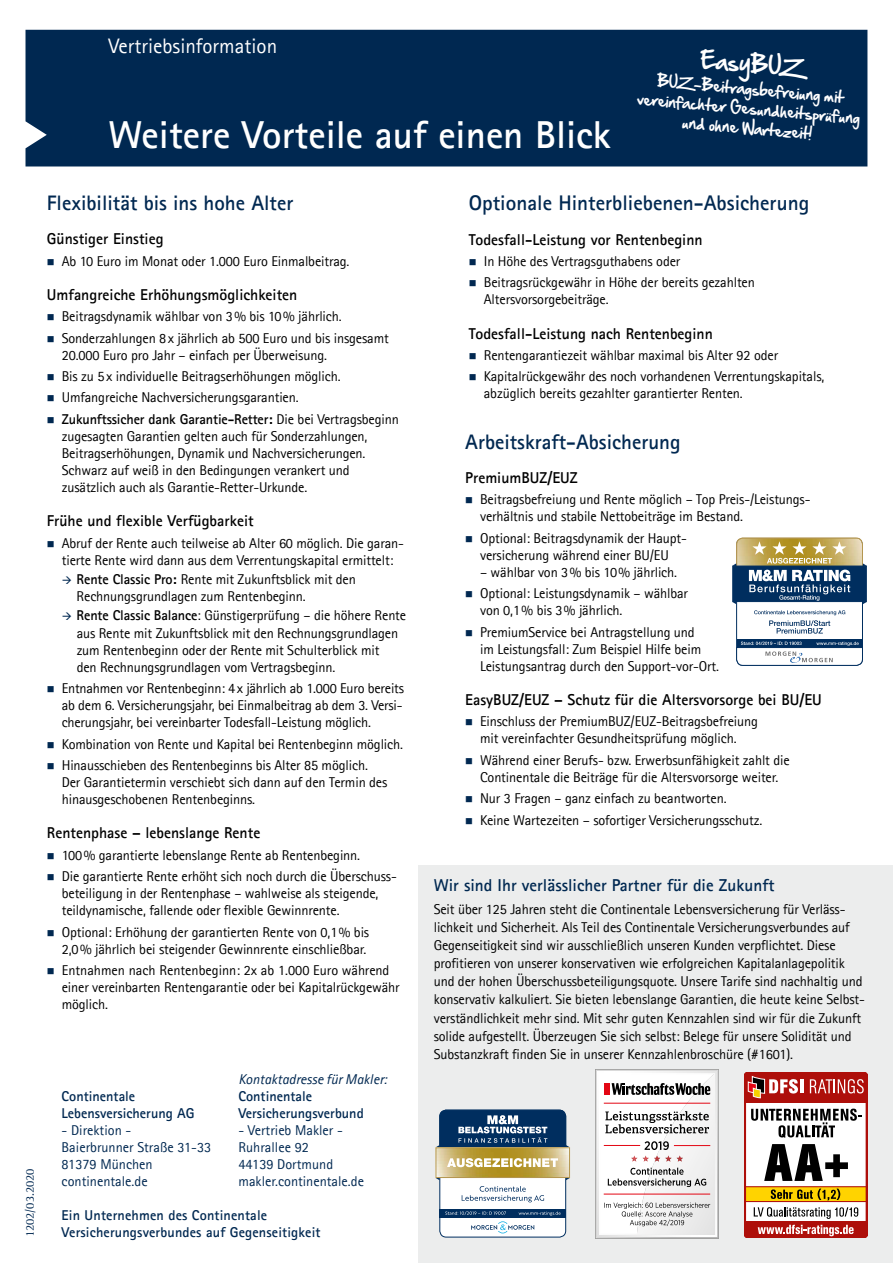
<style>
.page{position:relative;width:893px;height:1263px;background:#fff}
.page>*{position:absolute;margin:0;border:0;box-sizing:border-box;transform-origin:0 0}
.t1{font:700 39px "Agfa Rotis Sans Serif";color:#fff}
.t2{font:700 21.15px "Agfa Rotis Sans Serif";color:#002851}
.t3{font:700 21px "Agfa Rotis Sans Serif";color:#002851}
.t4{font:21px "Agfa Rotis Sans Serif";color:#fff}
.t5{font:21px "Hand Of Sean";color:#fff}
.t6{font:700 17.25px "Agfa Rotis Sans Serif";color:#002851}
.t7{font:700 15.75px "Agfa Rotis Sans Serif";color:#000}
.t8{font:14.25px/17.1px "Agfa Rotis Sans Serif";letter-spacing:-.01em;color:#000}
.t9{font:700 14.25px/17.1px "Agfa Rotis Sans Serif";letter-spacing:.01em;color:#002851}
.t10{font:14.25px/17.1px "Agfa Rotis Sans Serif";color:#002851}
.t11{font:14.25px/19.5px "Hand Of Sean";color:#fff;text-align:center}
.t12{font:italic 14.25px "Agfa Rotis Sans Serif";color:#002851}
.t13{font:12px "Agfa Rotis Serif";color:#002851}
.s1{font-weight:700}
</style>
<div class="page">
<svg style="left:754px;top:610px;width:91px;height:24px"></svg>
<div style="left:737px;top:639px;width:125px;height:9px;background:#002e5f"></div>
<svg style="left:732px;top:537px;width:135px;height:67px;background:#7d8882"></svg>
<svg style="left:736px;top:641px;width:127px;height:25px"></svg>
<div style="left:26px;top:30px;width:841px;height:136px;background:#002851"></div>
<div style="left:419px;top:865px;width:474px;height:398px;background:#eceded"></div>
<svg style="left:744px;top:1073px;width:123px;height:164px;background:#bf9483"></svg>
<div style="left:440px;top:1110px;width:126px;height:127px;background:#fff;border-radius:6px"></div>
<div style="left:439px;top:1110px;width:127px;height:127px;border:1px solid #002e5f;border-radius:6px"></div>
<img style="left:438px;top:1167px;width:130px;height:9px">
<div style="left:436px;top:1147px;width:134px;height:31px;border:1px solid #b49650"></div>
<svg style="left:436px;top:1109px;width:134px;height:58px;background:#67797d"></svg>
<div style="left:439px;top:1209px;width:127px;height:8px;background:#002e5f"></div>
<svg style="left:445px;top:1211px;width:116px;height:22px"></svg>
<svg style="left:462px;top:1186px;width:82px;height:16px"></svg>
<svg style="left:596px;top:1070px;width:122px;height:167px"></svg>
<hr style="left:604px;top:1194px;width:106px;height:1px;background:#e30613">
<h3 class="t4" style="left:108px;top:33px;width:170px">Vertriebsinformation</h3>
<h1 class="t1" style="left:108px;top:110px;width:504px">Weitere Vorteile auf einen Blick</h1>
<h3 class="t5" style="left:702px;top:40px;width:107px;rotate:5deg">EasyBUZ</h3>
<p class="t11" style="left:640px;top:69px;width:225px;rotate:5deg">BUZ-Beitragsbefreiung mit vereinfachter Gesundheitsprüfung und ohne Wartezeit!</p>
<h3 class="t3" style="left:47px;top:190px;width:248px">Flexibilität bis ins hohe Alter</h3>
<p class="t7" style="left:47px;top:229px;width:118px">Günstiger Einstieg</p>
<p class="t8" style="left:62px;top:252px;width:289px">Ab 10 Euro im Monat oder 1.000 Euro Einmalbeitrag.</p>
<p class="t7" style="left:47px;top:285px;width:252px">Umfangreiche Erhöhungsmöglichkeiten</p>
<p class="t8" style="left:62px;top:306px;width:329px;line-height:21.3px">Beitragsdynamik wählbar von 3% bis 10% jährlich.<br>Sonderzahlungen 8x jährlich ab 500 Euro und bis insgesamt</p>
<p class="t8" style="left:62px;top:344px;width:339px;line-height:21.3px">20.000 Euro pro Jahr – einfach per Überweisung.<br>Bis zu 5x individuelle Beitragserhöhungen möglich.<br>Umfangreiche Nachversicherungsgarantien.<br><span class="s1">Zukunftssicher dank Garantie-Retter:</span> Die bei Vertragsbeginn</p>
<p class="t8" style="left:62px;top:427px;width:307px">zugesagten Garantien gelten auch für Sonderzahlungen, Beitragserhöhungen, Dynamik und Nachversicherungen.<br>Schwarz auf weiß in den Bedingungen verankert und zusätzlich auch als Garantie-Retter-Urkunde.</p>
<p class="t7" style="left:47px;top:511px;width:208px">Frühe und flexible Verfügbarkeit</p>
<p class="t8" style="left:62px;top:534px;width:344px">Abruf der Rente auch teilweise ab Alter 60 möglich. Die garan&shy;tierte Rente wird dann aus dem Verrentungskapital ermittelt:</p>
<p class="t8" style="left:77px;top:570px;width:281px"><span class="s1">Rente Classic Pro:</span> Rente mit Zukunftsblick mit den<br>Rechnungsgrundlagen zum Rentenbeginn.</p>
<p class="t8" style="left:77px;top:607px;width:331px"><span class="s1">Rente Classic Balance</span>: Günstigerprüfung – die höhere Rente aus Rente mit Zukunftsblick mit den Rechnungsgrundlagen zum Rentenbeginn oder der Rente mit Schulterblick mit<br>den Rechnungsgrundlagen vom Vertragsbeginn.</p>
<p class="t8" style="left:62px;top:679px;width:344px;text-align:justify">Entnahmen vor Rentenbeginn: 4x jährlich ab 1.000 Euro bereits ab dem 6. Versicherungsjahr, bei Einmalbeitrag ab dem 3. Versi&shy;cherungsjahr, bei vereinbarter Todesfall-Leistung möglich.</p>
<p class="t8" style="left:62px;top:733px;width:343px;line-height:21.3px">Kombination von Rente und Kapital bei Rentenbeginn möglich.<br>Hinausschieben des Rentenbeginns bis Alter 85 möglich.</p>
<p class="t8" style="left:62px;top:773px;width:327px">Der Garantietermin verschiebt sich dann auf den Termin des hinausgeschobenen Rentenbeginns.</p>
<p class="t7" style="left:47px;top:823px;width:215px">Rentenphase – lebenslange Rente</p>
<p class="t8" style="left:62px;top:844px;width:337px;line-height:21.3px">100% garantierte lebenslange Rente ab Rentenbeginn.<br>Die garantierte Rente erhöht sich noch durch die Überschuss-</p>
<p class="t8" style="left:62px;top:885px;width:318px">beteiligung in der Rentenphase – wahlweise als steigende, teildynamische, fallende oder flexible Gewinnrente.</p>
<p class="t8" style="left:62px;top:923px;width:309px">Optional: Erhöhung der garantierten Rente von 0,1% bis<br>2,0% jährlich bei steigender Gewinnrente einschließbar.</p>
<p class="t8" style="left:62px;top:961px;width:339px">Entnahmen nach Rentenbeginn: 2x ab 1.000 Euro während einer vereinbarten Rentengarantie oder bei Kapitalrückgewähr möglich.</p>
<p class="t13" style="left:23px;top:1237px;width:71px;rotate:-90deg">1202/03.2020</p>
<p class="t12" style="left:238px;top:1070px;width:150px">Kontaktadresse für Makler:</p>
<p class="t9" style="left:238px;top:1087px;width:127px">Continentale<br>Versicherungsverbund</p>
<p class="t10" style="left:238px;top:1121px;width:127px">- Vertrieb Makler -<br>Ruhrallee 92<br>44139 Dortmund makler.continentale.de</p>
<p class="t9" style="left:62px;top:1206px;width:260px">Ein Unternehmen des Continentale<br>Versicherungsverbundes auf Gegenseitigkeit</p>
<p class="t9" style="left:62px;top:1087px;width:134px">Continentale<br>Lebensversicherung AG</p>
<p class="t10" style="left:62px;top:1121px;width:151px">- Direktion -<br>Baierbrunner Straße 31-33<br>81379 München continentale.de</p>
<h2 class="t2" style="left:469px;top:190px;width:342px">Optionale Hinterbliebenen-Absicherung</h2>
<p class="t7" style="left:469px;top:229px;width:235px">Todesfall-Leistung vor Rentenbeginn</p>
<p class="t8" style="left:484px;top:250px;width:273px;line-height:21.3px">In Höhe des Vertragsguthabens oder<br>Beitragsrückgewähr in Höhe der bereits gezahlten</p>
<p class="t8" style="left:484px;top:291px;width:126px">Altersvorsorgebeiträge.</p>
<p class="t7" style="left:469px;top:323px;width:246px">Todesfall-Leistung nach Rentenbeginn</p>
<p class="t8" style="left:484px;top:344px;width:342px;line-height:21.3px">Rentengarantiezeit wählbar maximal bis Alter 92 oder<br>Kapitalrückgewähr des noch vorhandenen Verrentungskapitals,</p>
<p class="t8" style="left:484px;top:385px;width:260px">abzüglich bereits gezahlter garantierter Renten.</p>
<h3 class="t3" style="left:465px;top:428px;width:217px">Arbeitskraft-Absicherung</h3>
<p class="t7" style="left:465px;top:467px;width:114px">PremiumBUZ/EUZ</p>
<p class="t8" style="left:480px;top:490px;width:332px">Beitragsbefreiung und Rente möglich – Top Preis-/Leistungs&shy;verhältnis und stabile Nettobeiträge im Bestand.</p>
<p class="t8" style="left:480px;top:529px;width:208px">Optional: Beitragsdynamik der Haupt&shy;versicherung während einer BU/EU</p>
<p class="t8" style="left:480px;top:561px;width:209px;line-height:21.3px">– wählbar von 3% bis 10% jährlich.<br>Optional: Leistungsdynamik – wählbar</p>
<p class="t8" style="left:480px;top:599px;width:216px;line-height:21.3px">von 0,1% bis 3% jährlich.<br>PremiumService bei Antragstellung und</p>
<p class="t8" style="left:480px;top:640px;width:240px">im Leistungsfall: Zum Beispiel Hilfe beim<br>Leistungsantrag durch den Support-vor-Ort.</p>
<p class="t7" style="left:465px;top:690px;width:358px">EasyBUZ/EUZ – Schutz für die Altersvorsorge bei BU/EU</p>
<p class="t8" style="left:480px;top:713px;width:279px">Einschluss der PremiumBUZ/EUZ-Beitragsbefreiung mit vereinfachter Gesundheitsprüfung möglich.</p>
<p class="t8" style="left:480px;top:751px;width:311px">Während einer Berufs- bzw. Erwerbsunfähigkeit zahlt die<br>Continentale die Beiträge für die Altersvorsorge weiter.</p>
<p class="t8" style="left:480px;top:787px;width:284px;line-height:21.3px">Nur 3 Fragen – ganz einfach zu beantworten.<br>Keine Wartezeiten – sofortiger Versicherungsschutz.</p>
<p class="t6" style="left:434px;top:874px;width:342px">Wir sind Ihr verlässlicher Partner für die Zukunft</p>
<p class="t8" style="left:434px;top:899px;width:433px;line-height:18.1px">Seit über 125 Jahren steht die Continentale Lebensversicherung für Verläss&shy;lichkeit und Sicherheit. Als Teil des Continentale Versicherungsverbundes auf Gegenseitigkeit sind wir ausschließlich unseren Kunden verpflichtet. Diese profitieren von unserer konservativen wie erfolgreichen Kapitalanlagepolitik und der hohen Überschussbeteiligungsquote. Unsere Tarife sind nachhaltig und konservativ kalkuliert. Sie bieten lebenslange Garantien, die heute keine Selbst&shy;verständlichkeit mehr sind. Mit sehr guten Kennzahlen sind wir für die Zukunft solide aufgestellt. Überzeugen Sie sich selbst: Belege für unsere Solidität und Substanzkraft finden Sie in unserer Kennzahlenbroschüre (#1601).</p>
</div>
